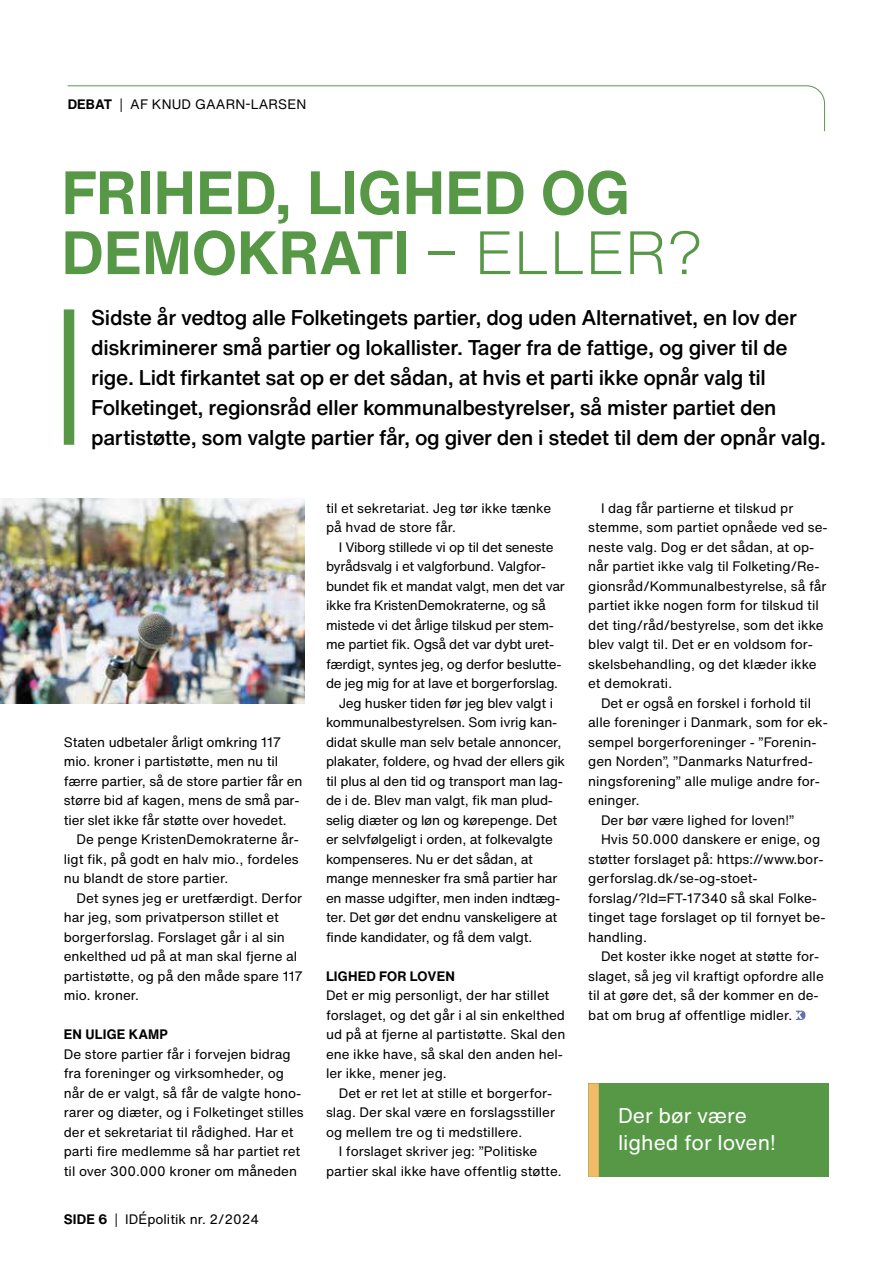
<style>
.page{position:relative;width:893px;height:1263px;background:#fff}
.page>*{position:absolute;margin:0;border:0;box-sizing:border-box;transform-origin:0 0}
.t1{font:700 60px/60px "Helvetica Now Text";letter-spacing:.005em;color:#579847}
.t2{font:500 21px/30px "Helvetica Now Text";letter-spacing:-.015em;color:#000}
.t3{font:21px/27px "Helvetica Now Text";color:#fff}
.t4{font:13.5px/19.5px "Helvetica Now Text";color:#000}
.t5{font:13.5px "Helvetica Now Text";letter-spacing:-.02em;color:#000}
.t6{font:700 13.5px "Helvetica Now Text";letter-spacing:.01em;color:#000}
.s1{font-weight:700}
.s2{font-family:"Helvetica Neue"}
.s3{font-weight:300}
</style>
<div class="page">
<svg style="left:67px;top:85px;width:758px;height:47px"></svg>
<img style="left:0;top:499px;width:305px;height:205px">
<svg style="left:796px;top:1010px;width:9px;height:10px"></svg>
<div style="left:64px;top:309px;width:10px;height:136px;background:#579847"></div>
<div style="left:588px;top:1083px;width:241px;height:94px;background:#579847"></div>
<div style="left:588px;top:1083px;width:11px;height:94px;background:#f3ba67"></div>
<p class="t4" style="left:68px;top:94px;width:240px"><span class="s1">DEBAT</span> <span class="s2">|</span> AF KNUD GAARN-LARSEN</p>
<h1 class="t1" style="left:62px;top:161px;width:643px">FRIHED, LIGHED OG<br>DEMOKRATI <span class="s3">– ELLER?</span></h1>
<p class="t2" style="left:91px;top:302px;width:736px">Sidste år vedtog alle Folketingets partier, dog uden Alternativet, en lov der diskriminerer små partier og lokallister. Tager fra de fattige, og giver til de rige. Lidt firkantet sat op er det sådan, at hvis et parti ikke opnår valg til Folketinget, regionsråd eller kommunalbestyrelser, så mister partiet den partistøtte, som valgte partier får, og giver den i stedet til dem der opnår valg.</p>
<p class="t4" style="left:64px;top:732px;width:240px">Staten udbetaler årligt omkring 117 mio. kroner i partistøtte, men nu til færre partier, så de store partier får en større bid af kagen, mens de små par&shy;tier slet ikke får støtte over hovedet.</p>
<p class="t4" style="left:64px;top:829px;width:237px;text-align:justify;text-indent:13px">De penge KristenDemokraterne år&shy;ligt fik, på godt en halv mio., fordeles nu blandt de store partier.</p>
<p class="t4" style="left:64px;top:888px;width:241px;text-indent:13px">Det synes jeg er uretfærdigt. Derfor har jeg, som privatperson stillet et borgerforslag. Forslaget går i al sin enkelthed ud på at man skal fjerne al partistøtte, og på den måde spare 117 mio. kroner.</p>
<p class="t6" style="left:64px;top:1024px;width:105px">EN ULIGE KAMP</p>
<p class="t4" style="left:64px;top:1044px;width:241px">De store partier får i forvejen bidrag fra foreninger og virksomheder, og når de er valgt, så får de valgte hono&shy;rarer og diæter, og i Folketinget stilles der et sekretariat til rådighed. Har et parti fire medlemme så har partiet ret til over 300.000 kroner om måneden</p>
<p class="t4" style="left:64px;top:1209px;width:197px"><span class="s1">SIDE 6</span> <span class="s2">|</span> IDÉpolitik nr. 2/2024</p>
<p class="t4" style="left:326px;top:498px;width:227px">til et sekretariat. Jeg tør ikke tænke på hvad de store får.</p>
<p class="t5" style="left:339px;top:537px;width:216px">I Viborg stillede vi op til det seneste</p>
<p class="t5" style="left:326px;top:556px;width:221px">byrådsvalg i et valgforbund. Valgfor-</p>
<p class="t5" style="left:326px;top:576px;width:240px">bundet fik et mandat valgt, men det var</p>
<p class="t5" style="left:326px;top:595px;width:221px">ikke fra KristenDemokraterne, og så</p>
<p class="t5" style="left:326px;top:615px;width:229px">mistede vi det årlige tilskud per stem-</p>
<p class="t5" style="left:326px;top:634px;width:230px">me partiet fik. Også det var dybt uret-</p>
<p class="t5" style="left:326px;top:654px;width:237px">færdigt, syntes jeg, og derfor beslutte-</p>
<p class="t5" style="left:326px;top:673px;width:234px">de jeg mig for at lave et borgerforslag.</p>
<p class="t4" style="left:339px;top:693px;width:216px">Jeg husker tiden før jeg blev valgt i</p>
<p class="t4" style="left:326px;top:712px;width:233px">kommunalbestyrelsen. Som ivrig kan-</p>
<p class="t4" style="left:326px;top:732px;width:237px">didat skulle man selv betale annoncer,</p>
<p class="t4" style="left:326px;top:751px;width:241px">plakater, foldere, og hvad der ellers gik</p>
<p class="t4" style="left:326px;top:771px;width:239px">til plus al den tid og transport man lag-</p>
<p class="t4" style="left:326px;top:790px;width:229px">de i de. Blev man valgt, fik man plud-</p>
<p class="t4" style="left:326px;top:810px;width:233px">selig diæter og løn og kørepenge. Det</p>
<p class="t4" style="left:326px;top:829px;width:228px">er selvfølgeligt i orden, at folkevalgte</p>
<p class="t4" style="left:326px;top:849px;width:208px">kompenseres. Nu er det sådan, at</p>
<p class="t4" style="left:326px;top:868px;width:233px">mange mennesker fra små partier har</p>
<p class="t4" style="left:326px;top:888px;width:236px">en masse udgifter, men inden indtæg-</p>
<p class="t4" style="left:326px;top:907px;width:233px">ter. Det gør det endnu vanskeligere at</p>
<p class="t4" style="left:326px;top:927px;width:208px">finde kandidater, og få dem valgt.</p>
<p class="t6" style="left:326px;top:966px;width:130px">LIGHED FOR LOVEN</p>
<p class="t4" style="left:326px;top:985px;width:241px">Det er mig personligt, der har stillet forslaget, og det går i al sin enkelthed ud på at fjerne al partistøtte. Skal den ene ikke have, så skal den anden hel&shy;ler ikke, mener jeg.</p>
<p class="t4" style="left:326px;top:1083px;width:231px;text-indent:13px">Det er ret let at stille et borgerfor&shy;slag. Der skal være en forslagsstiller og mellem tre og ti medstillere.</p>
<p class="t4" style="left:326px;top:1141px;width:237px;text-indent:13px">I forslaget skriver jeg: ”Politiske partier skal ikke have offentlig støtte.</p>
<p class="t4" style="left:588px;top:498px;width:241px;text-indent:13px">I dag får partierne et tilskud pr stemme, som partiet opnåede ved se&shy;neste valg. Dog er det sådan, at op&shy;når partiet ikke valg til Folketing/Re&shy;gionsråd/Kommunalbestyrelse, så får partiet ikke nogen form for tilskud til det ting/råd/bestyrelse, som det ikke blev valgt til. Det er en voldsom for&shy;skelsbehandling, og det klæder ikke et demokrati.</p>
<p class="t4" style="left:601px;top:693px;width:212px">Det er også en forskel i forhold til</p>
<p class="t4" style="left:588px;top:712px;width:241px">alle foreninger i Danmark, som for ek-</p>
<p class="t4" style="left:588px;top:732px;width:230px">sempel borgerforeninger - ”Forenin-</p>
<p class="t4" style="left:588px;top:751px;width:226px">gen Norden”, ”Danmarks Naturfred-</p>
<p class="t4" style="left:588px;top:771px;width:233px">ningsforening” alle mulige andre for-</p>
<p class="t4" style="left:588px;top:790px;width:53px">eninger.</p>
<p class="t4" style="left:601px;top:810px;width:195px">Der bør være lighed for loven!”</p>
<p class="t4" style="left:601px;top:829px;width:221px">Hvis 50.000 danskere er enige, og</p>
<p class="t4" style="left:588px;top:849px;width:237px">støtter forslaget på: https://www.bor-</p>
<p class="t4" style="left:588px;top:868px;width:171px">gerforslag.dk/se-og-stoet-</p>
<p class="t4" style="left:588px;top:888px;width:230px">forslag/?Id=FT-17340 så skal Folke-</p>
<p class="t4" style="left:588px;top:907px;width:239px">tinget tage forslaget op til fornyet be-</p>
<p class="t4" style="left:588px;top:927px;width:60px">handling.</p>
<p class="t4" style="left:601px;top:946px;width:220px">Det koster ikke noget at støtte for-</p>
<p class="t4" style="left:588px;top:966px;width:237px">slaget, så jeg vil kraftigt opfordre alle</p>
<p class="t4" style="left:588px;top:985px;width:232px">til at gøre det, så der kommer en de-</p>
<p class="t4" style="left:588px;top:1004px;width:205px">bat om brug af offentlige midler.</p>
<h2 class="t3" style="left:618px;top:1101px;width:159px">Der bør være lighed for loven!</h2>
</div>
